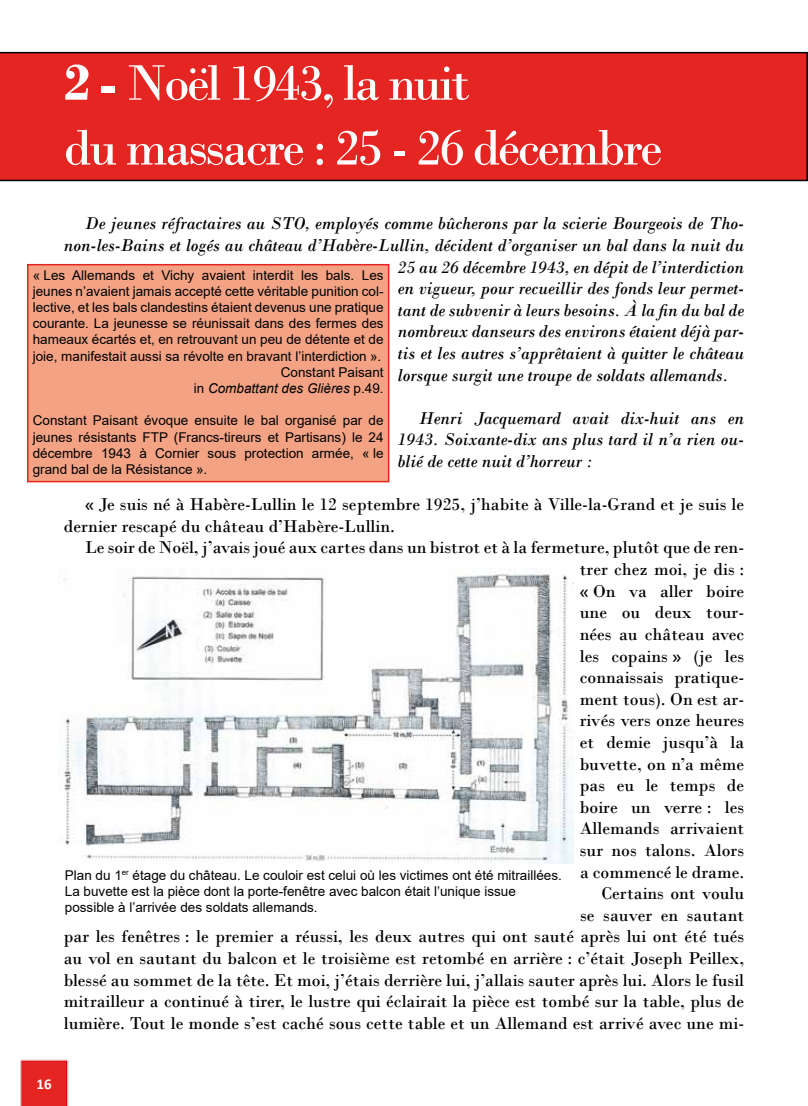
<style>
.page{position:relative;width:808px;height:1106px;background:#fff}
.page>*{position:absolute;margin:0;border:0;box-sizing:border-box;transform-origin:0 0}
.t1{font:52.5px/64.8px "Bodoni";letter-spacing:-.05em;color:#fff}
.t2{font:18px/21.6px "Bodoni";color:#000}
.t3{font:italic 18px/21.6px "Bodoni";color:#000;text-align:justify}
.t4{font:700 15px "Calibri";color:#fff}
.t5{font:13.5px/16.2px "Arial";color:#000}
.s1{font-weight:700;font-size:54px}
.s2{font-style:italic}
</style>
<div class="page">
<img style="left:0;top:51px;width:808px;height:1055px">
<div style="left:0;top:52px;width:808px;height:129px;background:#e42521"></div>
<img style="left:58px;top:568px;width:516px;height:295px">
<div style="left:28px;top:265px;width:361px;height:216px;background:#f3a384"></div>
<div style="left:27px;top:264px;width:362px;height:218px;border:2px solid #e42521"></div>
<h1 class="t1" style="left:64px;top:50px;width:600px"><span class="s1">2 -</span> Noël 1943, la nuit<br>du massacre : 25 - 26 décembre</h1>
<p class="t3" style="left:85px;top:213px;width:661px">De jeunes réfractaires au STO, employés comme bûcherons par la scierie Bourgeois de Tho-</p>
<p class="t3" style="left:64px;top:234px;width:682px">non-les-Bains et logés au château d’Habère-Lullin, décident d’organiser un bal dans la nuit du</p>
<p class="t3" style="left:398px;top:256px;width:348px">25 au 26 décembre 1943, en dépit de l’interdiction</p>
<p class="t3" style="left:398px;top:277px;width:348px">en vigueur, pour recueillir des fonds leur permet-</p>
<p class="t3" style="left:398px;top:299px;width:348px">tant de subvenir à leurs besoins. À la fin du bal de</p>
<p class="t3" style="left:398px;top:321px;width:348px">nombreux danseurs des environs étaient déjà par-</p>
<p class="t3" style="left:398px;top:342px;width:348px">tis et les autres s’apprêtaient à quitter le château</p>
<p class="t3" style="left:398px;top:364px;width:332px">lorsque surgit une troupe de soldats allemands.</p>
<p class="t3" style="left:398px;top:407px;width:348px;text-indent:21px">Henri Jacquemard avait dix-huit ans en 1943. Soixante-dix ans plus tard il n’a rien ou&shy;blié de cette nuit d’horreur :</p>
<p class="t2" style="left:64px;top:493px;width:682px;text-indent:21px">« Je suis né à Habère-Lullin le 12 septembre 1925, j’habite à Ville-la-Grand et je suis le dernier rescapé du château d’Habère-Lullin.</p>
<p class="t2" style="left:64px;top:537px;width:682px;text-align:right">Le soir de Noël, j’avais joué aux cartes dans un bistrot et à la fermeture, plutôt que de ren&shy;trer chez moi, je dis :<br>« On va aller boire<br>une ou deux tour-<br>nées au château avec<br>les copains » (je les<br>connaissais pratique-<br>ment tous). On est ar-<br>rivés vers onze heures<br>et demie jusqu’à la<br>buvette, on n’a même<br>pas eu le temps de<br>boire un verre : les<br>Allemands arrivaient<br>sur nos talons. Alors<br>a commencé le drame.<br>Certains ont voulu<br>se sauver en sautant<br>par les fenêtres : le premier a réussi, les deux autres qui ont sauté après lui ont été tués au vol en sautant du balcon et le troisième est retombé en arrière : c’était Joseph Peillex, blessé au sommet de la tête. Et moi, j’étais derrière lui, j’allais sauter après lui. Alors le fusil mitrailleur a continué à tirer, le lustre qui éclairait la pièce est tombé sur la table, plus de lumière. Tout le monde s’est caché sous cette table et un Allemand est arrivé avec une mi-</p>
<p class="t5" style="left:33px;top:266px;width:352px;text-align:right">« Les Allemands et Vichy avaient interdit les bals. Les jeunes n’avaient jamais accepté cette véritable punition col&shy;lective, et les bals clandestins étaient devenus une pratique courante. La jeunesse se réunissait dans des fermes des hameaux écartés et, en retrouvant un peu de détente et de joie, manifestait aussi sa révolte en bravant l’interdiction ».<br>Constant Paisant<br>in <span class="s2">Combattant des Glières</span> p.49.</p>
<p class="t5" style="left:33px;top:412px;width:352px;text-align:justify">Constant Paisant évoque ensuite le bal organisé par de jeunes résistants FTP (Francs-tireurs et Partisans) le 24 décembre 1943 à Cornier sous protection armée, « le grand bal de la Résistance ».</p>
<p class="t5" style="left:65px;top:867px;width:498px">Plan du 1<sup>er</sup> étage du château. Le couloir est celui où les victimes ont été mitraillées.<br>La buvette est la pièce dont la porte-fenêtre avec balcon était l’unique issue possible à l’arrivée des soldats allemands.</p>
<p class="t4" style="left:36px;top:1073px;width:17px">16</p>
</div>
